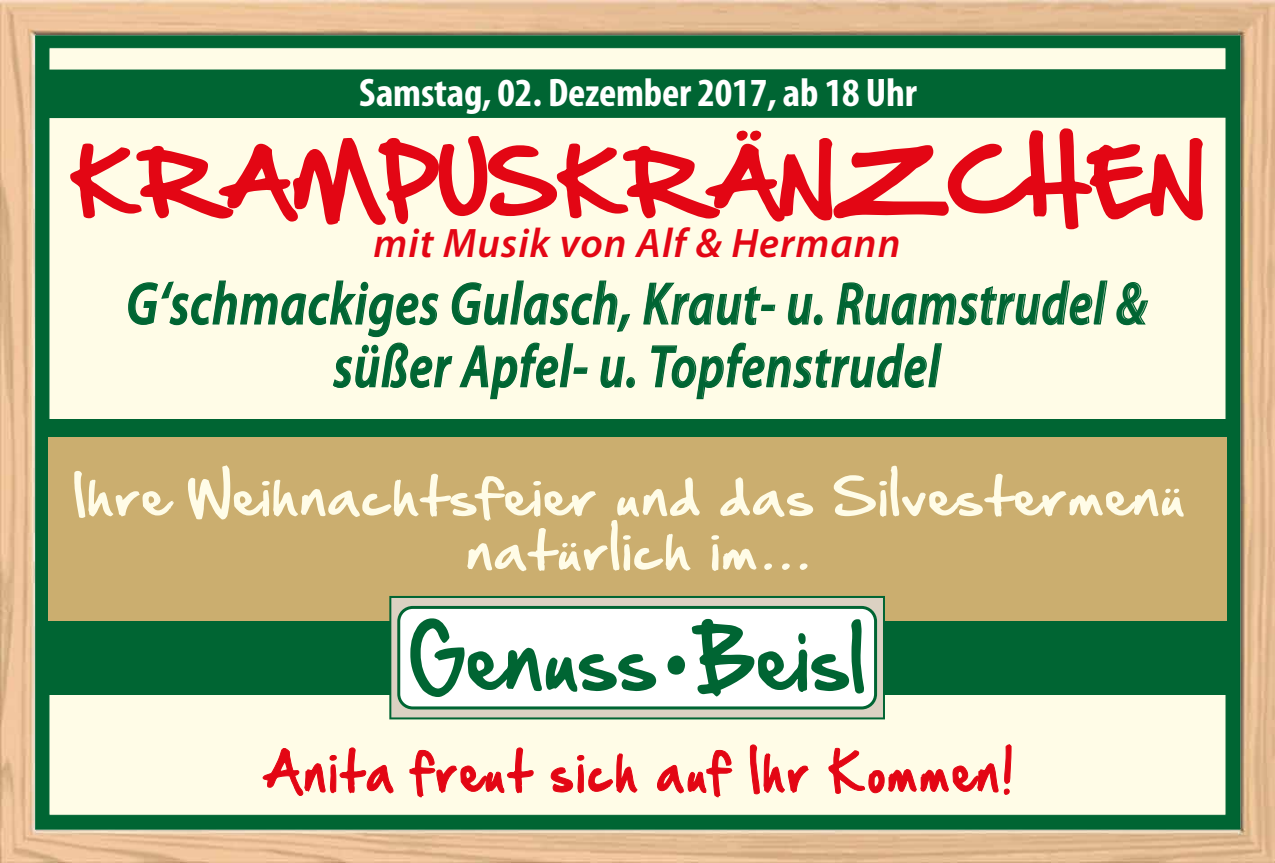
<style>
.page{position:relative;width:1275px;height:863px;background:#fff}
.page>*{position:absolute;margin:0;border:0;box-sizing:border-box;transform-origin:0 0}
.t1{font:75.25px "Hand Of Sean";letter-spacing:.025em;color:#e30614;scale:1.05 1}
.t2{font:italic 600 60.25px/62.8px "Myriad Pro";letter-spacing:.025em;color:#006533;text-align:center;scale:.8 1}
.t3{font:45.12px/54.1px "Hand Of Sean";letter-spacing:.05em;color:#fffce7;text-align:center;scale:1.11 1}
.t4{font:italic 600 41.38px "Myriad Pro";letter-spacing:.025em;color:#e30614}
.t5{font:700 condensed 40px "Myriad Pro";letter-spacing:-.005em;color:#fff}
</style>
<div class="page">
<img style="left:0;top:0;width:1275px;height:862px">
<p class="t5" style="left:359px;top:68px;width:559px">Samstag, 02. Dezember 2017, ab 18 Uhr</p>
<p class="t1" style="left:71px;top:115px;width:1079px">KRAMPUSKRÄNZCHEN</p>
<p class="t4" style="left:373px;top:217px;width:529px">mit Musik von Alf &amp; Hermann</p>
<p class="t2" style="left:126px;top:271px;width:1276px">G‘schmackiges Gulasch, Kraut- u. Ruamstrudel &amp; süßer Apfel- u. Topfenstrudel</p>
<p class="t3" style="left:74px;top:469px;width:1002px">Ihre Weihnachtsfeier und das Silvestermenü natürlich im...</p>
</div>
